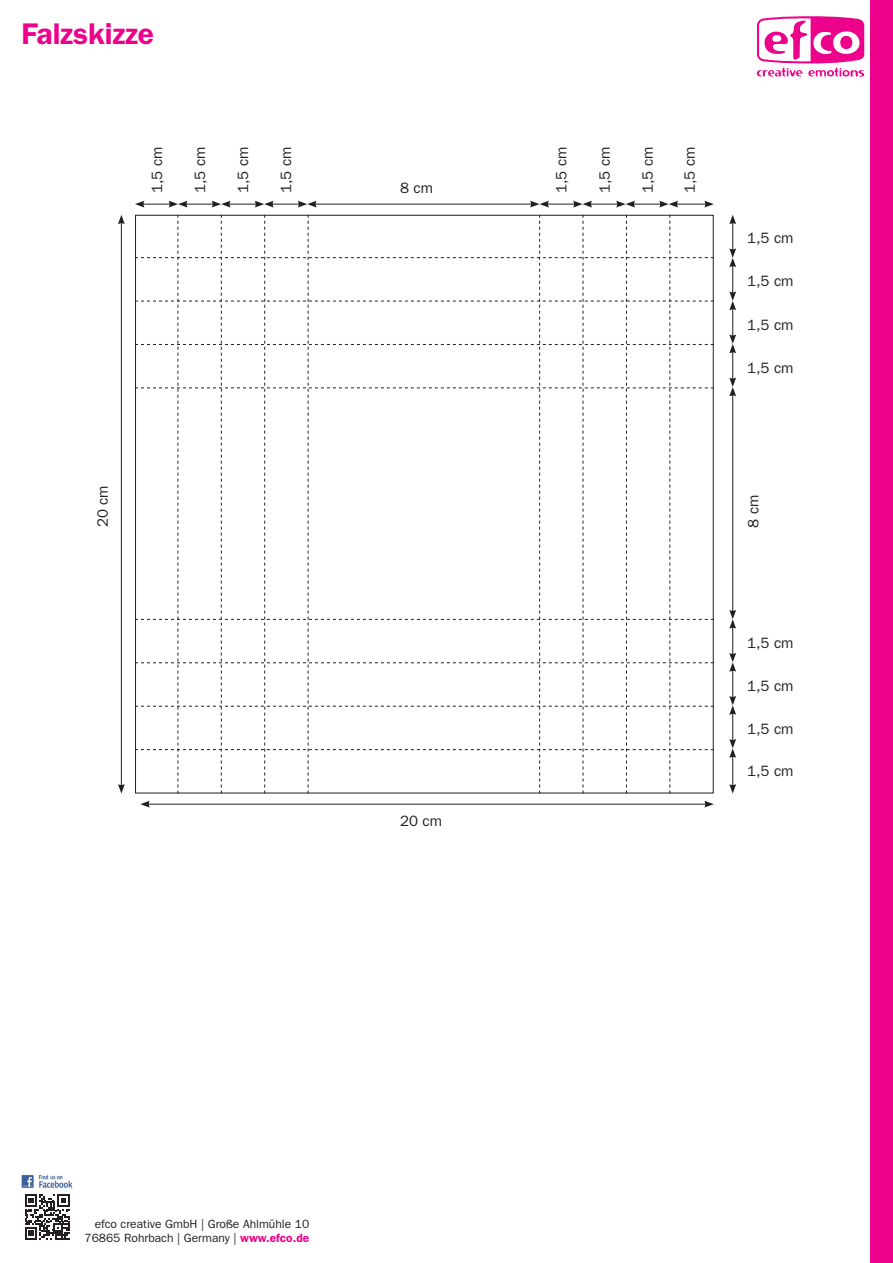
<style>
.page{position:relative;width:893px;height:1263px;background:#fff}
.page>*{position:absolute;margin:0;border:0;box-sizing:border-box;transform-origin:0 0}
.t1{font:600 30px "Franklin Gothic";color:#ed028c}
.t2{font:15px "Franklin Gothic";color:#231f20}
.t3{font:12px/13.5px "Franklin Gothic";color:#231f20;text-align:right}
.s1{font-weight:600;color:#ed028c}
</style>
<div class="page">
<img style="left:22px;top:1174px;width:51px;height:14px">
<svg style="left:25px;top:1194px;width:45px;height:45px"></svg>
<div style="left:871px;top:0;width:22px;height:1263px;background:#ed028c"></div>
<svg style="left:757px;top:16px;width:107px;height:61px"></svg>
<svg style="left:135px;top:215px;width:579px;height:578px"></svg>
<hr style="left:676px;top:204px;width:31px;height:1px;background:#231f20">
<svg style="left:704px;top:201px;width:10px;height:7px"></svg>
<hr style="left:314px;top:204px;width:218px;height:1px;background:#231f20">
<svg style="left:135px;top:201px;width:182px;height:7px"></svg>
<svg style="left:530px;top:201px;width:148px;height:7px"></svg>
<hr style="left:147px;top:804px;width:560px;height:1px;background:#231f20">
<svg style="left:140px;top:801px;width:10px;height:7px"></svg>
<svg style="left:704px;top:801px;width:10px;height:7px"></svg>
<hr style="left:732px;top:755px;width:1px;height:31px;background:#231f20">
<svg style="left:729px;top:784px;width:7px;height:9px"></svg>
<hr style="left:732px;top:394px;width:1px;height:218px;background:#231f20">
<svg style="left:729px;top:215px;width:7px;height:181px"></svg>
<svg style="left:729px;top:610px;width:7px;height:148px"></svg>
<hr style="left:121px;top:222px;width:1px;height:564px;background:#231f20">
<svg style="left:118px;top:215px;width:7px;height:9px"></svg>
<svg style="left:118px;top:784px;width:7px;height:9px"></svg>
<h1 class="t1" style="left:22px;top:16px;width:134px">Falzskizze</h1>
<p class="t2" style="left:148px;top:193px;width:48px;rotate:-90deg">1,5 cm</p>
<p class="t2" style="left:191px;top:193px;width:48px;rotate:-90deg">1,5 cm</p>
<p class="t2" style="left:235px;top:193px;width:48px;rotate:-90deg">1,5 cm</p>
<p class="t2" style="left:278px;top:193px;width:48px;rotate:-90deg">1,5 cm</p>
<p class="t2" style="left:400px;top:180px;width:34px">8 cm</p>
<p class="t2" style="left:94px;top:527px;width:43px;rotate:-90deg">20 cm</p>
<p class="t2" style="left:400px;top:812px;width:43px">20 cm</p>
<p class="t2" style="left:553px;top:193px;width:48px;rotate:-90deg">1,5 cm</p>
<p class="t2" style="left:596px;top:193px;width:48px;rotate:-90deg">1,5 cm</p>
<p class="t2" style="left:639px;top:193px;width:48px;rotate:-90deg">1,5 cm</p>
<p class="t2" style="left:681px;top:193px;width:48px;rotate:-90deg">1,5 cm</p>
<p class="t2" style="left:747px;top:230px;width:48px">1,5 cm</p>
<p class="t2" style="left:747px;top:273px;width:48px">1,5 cm</p>
<p class="t2" style="left:747px;top:316px;width:48px">1,5 cm</p>
<p class="t2" style="left:747px;top:359px;width:48px">1,5 cm</p>
<p class="t2" style="left:745px;top:528px;width:34px;rotate:-90deg">8 cm</p>
<p class="t2" style="left:747px;top:634px;width:48px">1,5 cm</p>
<p class="t2" style="left:747px;top:677px;width:48px">1,5 cm</p>
<p class="t2" style="left:747px;top:720px;width:48px">1,5 cm</p>
<p class="t2" style="left:747px;top:762px;width:48px">1,5 cm</p>
<p class="t3" style="left:85px;top:1217px;width:226px">efco creative GmbH | Große Ahlmühle 10<br>76865 Rohrbach | Germany | <span class="s1">www.efco.de</span></p>
</div>
